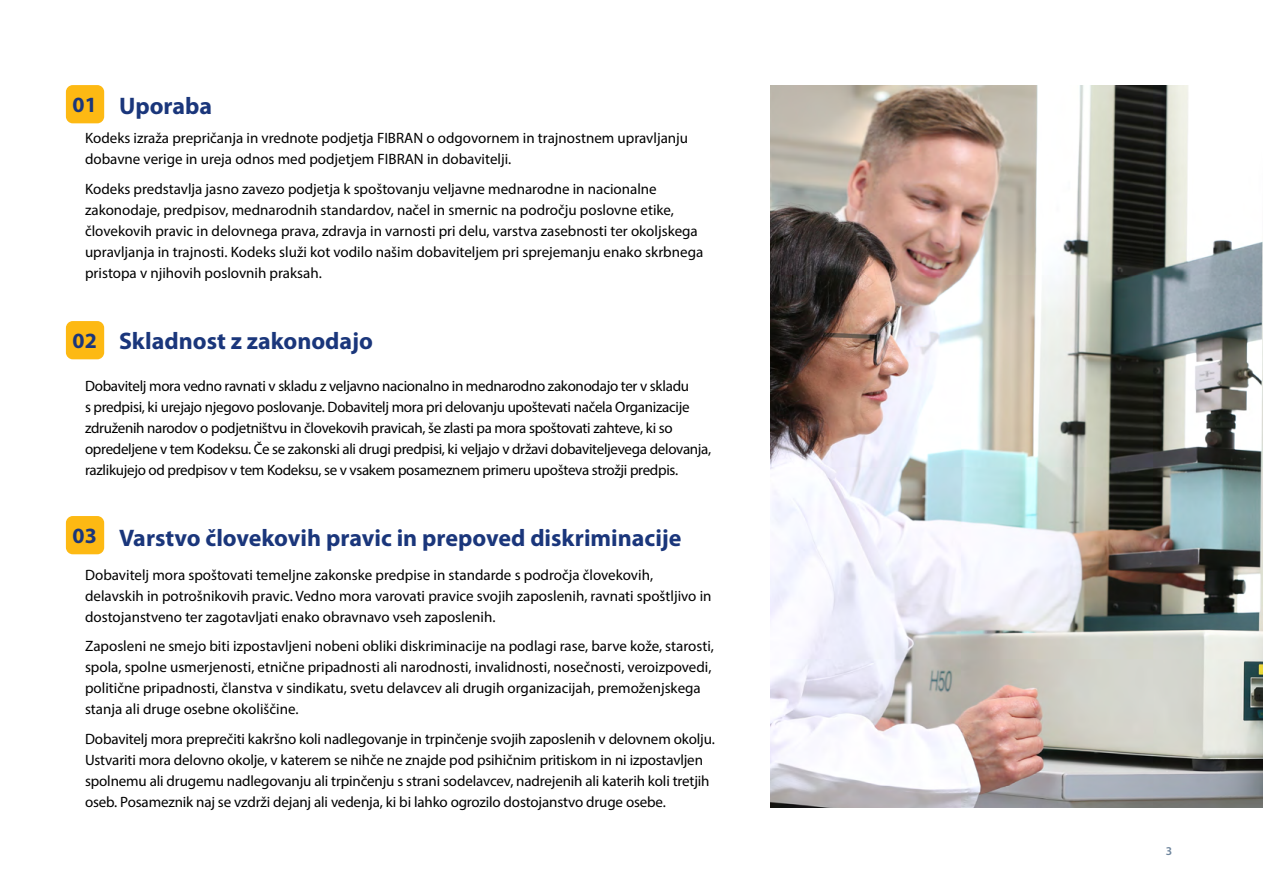
<style>
.page{position:relative;width:1263px;height:893px;background:#fff}
.page>*{position:absolute;margin:0;border:0;box-sizing:border-box;transform-origin:0 0}
.t1{font:700 24px "Myriad Pro";color:#1a367b}
.t2{font:700 21.9px "Myriad Pro";color:#1a367b}
.t3{font:15px/21px "Myriad Pro";letter-spacing:-.005em;color:#000}
.t4{font:600 12px "Myriad Pro";color:#6e859d}
</style>
<div class="page">
<img style="left:771px;top:85px;width:492px;height:723px">
<div style="left:66px;top:85px;width:38px;height:38px;background:#fdb913;border-radius:7px"></div>
<div style="left:66px;top:321px;width:38px;height:38px;background:#fdb913;border-radius:7px"></div>
<div style="left:66px;top:516px;width:38px;height:38px;background:#fdb913;border-radius:7px"></div>
<h1 class="t1" style="left:119px;top:92px;width:95px">Uporaba</h1>
<p class="t3" style="left:85px;top:127px;width:605px">Kodeks izraža prepričanja in vrednote podjetja FIBRAN o odgovornem in trajnostnem upravljanju dobavne verige in ureja odnos med podjetjem FIBRAN in dobavitelji.</p>
<p class="t3" style="left:85px;top:178px;width:620px">Kodeks predstavlja jasno zavezo podjetja k spoštovanju veljavne mednarodne in nacionalne zakonodaje, predpisov, mednarodnih standardov, načel in smernic na področju poslovne etike, človekovih pravic in delovnega prava, zdravja in varnosti pri delu, varstva zasebnosti ter okoljskega upravljanja in trajnosti. Kodeks služi kot vodilo našim dobaviteljem pri sprejemanju enako skrbnega pristopa v njihovih poslovnih praksah.</p>
<h2 class="t2" style="left:73px;top:93px;width:26px">01</h2>
<h1 class="t1" style="left:119px;top:327px;width:255px">Skladnost z zakonodajo</h1>
<p class="t3" style="left:85px;top:375px;width:628px">Dobavitelj mora vedno ravnati v skladu z veljavno nacionalno in mednarodno zakonodajo ter v skladu<br>s predpisi, ki urejajo njegovo poslovanje. Dobavitelj mora pri delovanju upoštevati načela Organizacije združenih narodov o podjetništvu in človekovih pravicah, še zlasti pa mora spoštovati zahteve, ki so opredeljene v tem Kodeksu. Če se zakonski ali drugi predpisi, ki veljajo v državi dobaviteljevega delovanja, razlikujejo od predpisov v tem Kodeksu, se v vsakem posameznem primeru upošteva strožji predpis.</p>
<h2 class="t2" style="left:73px;top:329px;width:26px">02</h2>
<h1 class="t1" style="left:119px;top:524px;width:564px">Varstvo človekovih pravic in prepoved diskriminacije</h1>
<p class="t3" style="left:85px;top:564px;width:628px">Dobavitelj mora spoštovati temeljne zakonske predpise in standarde s področja človekovih, delavskih in potrošnikovih pravic. Vedno mora varovati pravice svojih zaposlenih, ravnati spoštljivo in dostojanstveno ter zagotavljati enako obravnavo vseh zaposlenih.</p>
<p class="t3" style="left:85px;top:635px;width:630px">Zaposleni ne smejo biti izpostavljeni nobeni obliki diskriminacije na podlagi rase, barve kože, starosti, spola, spolne usmerjenosti, etnične pripadnosti ali narodnosti, invalidnosti, nosečnosti, veroizpovedi, politične pripadnosti, članstva v sindikatu, svetu delavcev ali drugih organizacijah, premoženjskega stanja ali druge osebne okoliščine.</p>
<p class="t3" style="left:85px;top:728px;width:631px">Dobavitelj mora preprečiti kakršno koli nadlegovanje in trpinčenje svojih zaposlenih v delovnem okolju.<br>Ustvariti mora delovno okolje, v katerem se nihče ne znajde pod psihičnim pritiskom in ni izpostavljen spolnemu ali drugemu nadlegovanju ali trpinčenju s strani sodelavcev, nadrejenih ali katerih koli tretjih oseb. Posameznik naj se vzdrži dejanj ali vedenja, ki bi lahko ogrozilo dostojanstvo druge osebe.</p>
<h2 class="t2" style="left:73px;top:524px;width:26px">03</h2>
<p class="t4" style="left:1166px;top:843px;width:8px">3</p>
</div>
